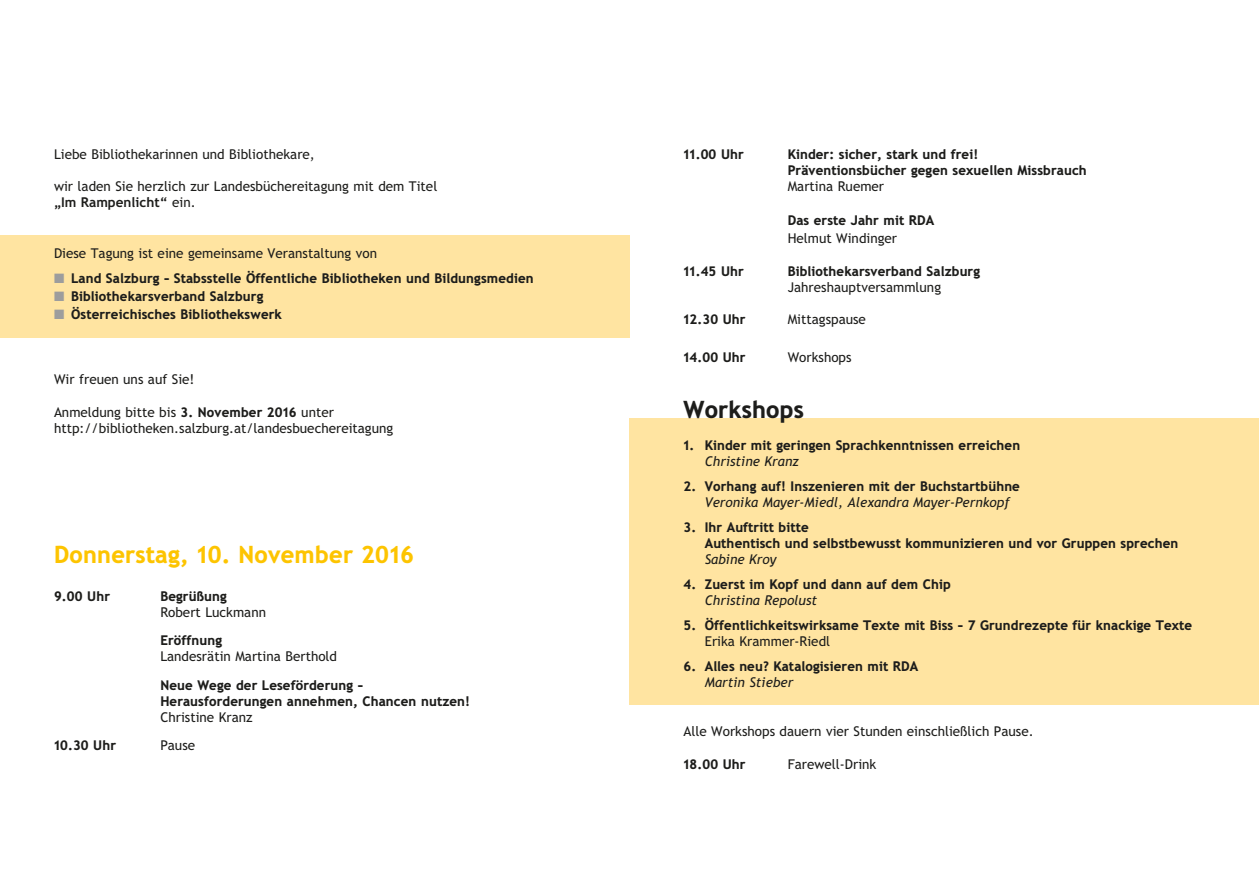
<style>
.page{position:relative;width:1259px;height:893px;background:#fff}
.page>*{position:absolute;margin:0;border:0;box-sizing:border-box;transform-origin:0 0}
.t1{font:900 24px "Trebuchet SBG2";color:#fdc400}
.t2{font:900 24px "Trebuchet SBG2";color:#1d1d1b}
.t3{font:900 13.5px/16.2px "Trebuchet SBG2";color:#1d1d1b}
.t4{font:13.5px/16.2px "Trebuchet SBG2";color:#1d1d1b}
.t5{font:italic 13.5px "Trebuchet SBG2";color:#1d1d1b}
.s1{font-weight:700}
.s2{color:#9d9d9d}
.s3{font-weight:900}
</style>
<div class="page">
<div style="left:629px;top:418px;width:630px;height:287px;background:#ffe4a1"></div>
<div style="left:0;top:236px;width:629px;height:102px;background:#ffe4a1"></div>
<p class="t4" style="left:54px;top:146px;width:262px">Liebe Bibliothekarinnen und Bibliothekare,</p>
<p class="t4" style="left:54px;top:178px;width:385px">wir laden Sie herzlich zur Landesbüchereitagung mit dem Titel <span class="s1">„Im Rampenlicht“</span> ein.</p>
<p class="t4" style="left:54px;top:245px;width:324px">Diese Tagung ist eine gemeinsame Veranstaltung von</p>
<p class="t3" style="left:54px;top:271px;width:481px"><span class="s2">■</span> Land Salzburg – Stabsstelle Öffentliche Bibliotheken und Bildungsmedien</p>
<p class="t3" style="left:54px;top:289px;width:211px"><span class="s2">■</span> Bibliothekarsverband Salzburg</p>
<p class="t3" style="left:54px;top:307px;width:229px"><span class="s2">■</span> Österreichisches Bibliothekswerk</p>
<p class="t4" style="left:54px;top:371px;width:142px">Wir freuen uns auf Sie!</p>
<p class="t4" style="left:54px;top:404px;width:341px">Anmeldung bitte bis <span class="s3">3. November 2016</span> unter http://bibliotheken.salzburg.at/landesbuechereitagung</p>
<h1 class="t1" style="left:54px;top:540px;width:362px">Donnerstag, 10. November 2016</h1>
<p class="t3" style="left:54px;top:588px;width:58px">9.00 Uhr</p>
<p class="t3" style="left:160px;top:588px;width:68px">Begrüßung</p>
<p class="t4" style="left:160px;top:604px;width:107px">Robert Luckmann</p>
<p class="t3" style="left:160px;top:633px;width:63px">Eröffnung</p>
<p class="t4" style="left:160px;top:649px;width:178px">Landesrätin Martina Berthold</p>
<p class="t3" style="left:160px;top:677px;width:311px">Neue Wege der Leseförderung –<br>Herausforderungen annehmen, Chancen nutzen!</p>
<p class="t4" style="left:160px;top:709px;width:94px">Christine Kranz</p>
<p class="t3" style="left:54px;top:738px;width:64px">10.30 Uhr</p>
<p class="t4" style="left:160px;top:738px;width:36px">Pause</p>
<p class="t3" style="left:683px;top:146px;width:62px">11.00 Uhr</p>
<p class="t3" style="left:787px;top:146px;width:301px">Kinder: sicher, stark und frei!<br>Präventionsbücher gegen sexuellen Missbrauch</p>
<p class="t4" style="left:787px;top:178px;width:98px">Martina Ruemer</p>
<p class="t3" style="left:787px;top:213px;width:148px">Das erste Jahr mit RDA</p>
<p class="t4" style="left:787px;top:231px;width:111px">Helmut Windinger</p>
<p class="t3" style="left:683px;top:263px;width:62px">11.45 Uhr</p>
<p class="t3" style="left:787px;top:263px;width:194px">Bibliothekarsverband Salzburg</p>
<p class="t4" style="left:787px;top:279px;width:155px">Jahreshauptversammlung</p>
<p class="t3" style="left:683px;top:312px;width:64px">12.30 Uhr</p>
<p class="t4" style="left:787px;top:312px;width:80px">Mittagspause</p>
<p class="t3" style="left:683px;top:349px;width:64px">14.00 Uhr</p>
<p class="t4" style="left:787px;top:349px;width:65px">Workshops</p>
<h1 class="t2" style="left:683px;top:394px;width:122px">Workshops</h1>
<p class="t3" style="left:683px;top:437px;width:338px">1. Kinder mit geringen Sprachkenntnissen erreichen</p>
<p class="t5" style="left:705px;top:453px;width:96px">Christine Kranz</p>
<p class="t3" style="left:683px;top:478px;width:338px">2. Vorhang auf! Inszenieren mit der Buchstartbühne</p>
<p class="t5" style="left:705px;top:494px;width:306px">Veronika Mayer-Miedl, Alexandra Mayer-Pernkopf</p>
<p class="t3" style="left:705px;top:519px;width:475px;text-indent:-21px">3. Ihr Auftritt bitte<br>Authentisch und selbstbewusst kommunizieren und vor Gruppen sprechen</p>
<p class="t5" style="left:705px;top:552px;width:73px">Sabine Kroy</p>
<p class="t3" style="left:683px;top:576px;width:269px">4. Zuerst im Kopf und dann auf dem Chip</p>
<p class="t5" style="left:705px;top:592px;width:114px">Christina Repolust</p>
<p class="t3" style="left:683px;top:617px;width:510px">5. Öffentlichkeitswirksame Texte mit Biss – 7 Grundrezepte für knackige Texte</p>
<p class="t4" style="left:705px;top:633px;width:127px">Erika Krammer-Riedl</p>
<p class="t3" style="left:683px;top:658px;width:236px">6. Alles neu? Katalogisieren mit RDA</p>
<p class="t5" style="left:705px;top:674px;width:90px">Martin Stieber</p>
<p class="t4" style="left:683px;top:723px;width:352px">Alle Workshops dauern vier Stunden einschließlich Pause.</p>
<p class="t3" style="left:683px;top:756px;width:64px">18.00 Uhr</p>
<p class="t4" style="left:787px;top:756px;width:90px">Farewell-Drink</p>
</div>
